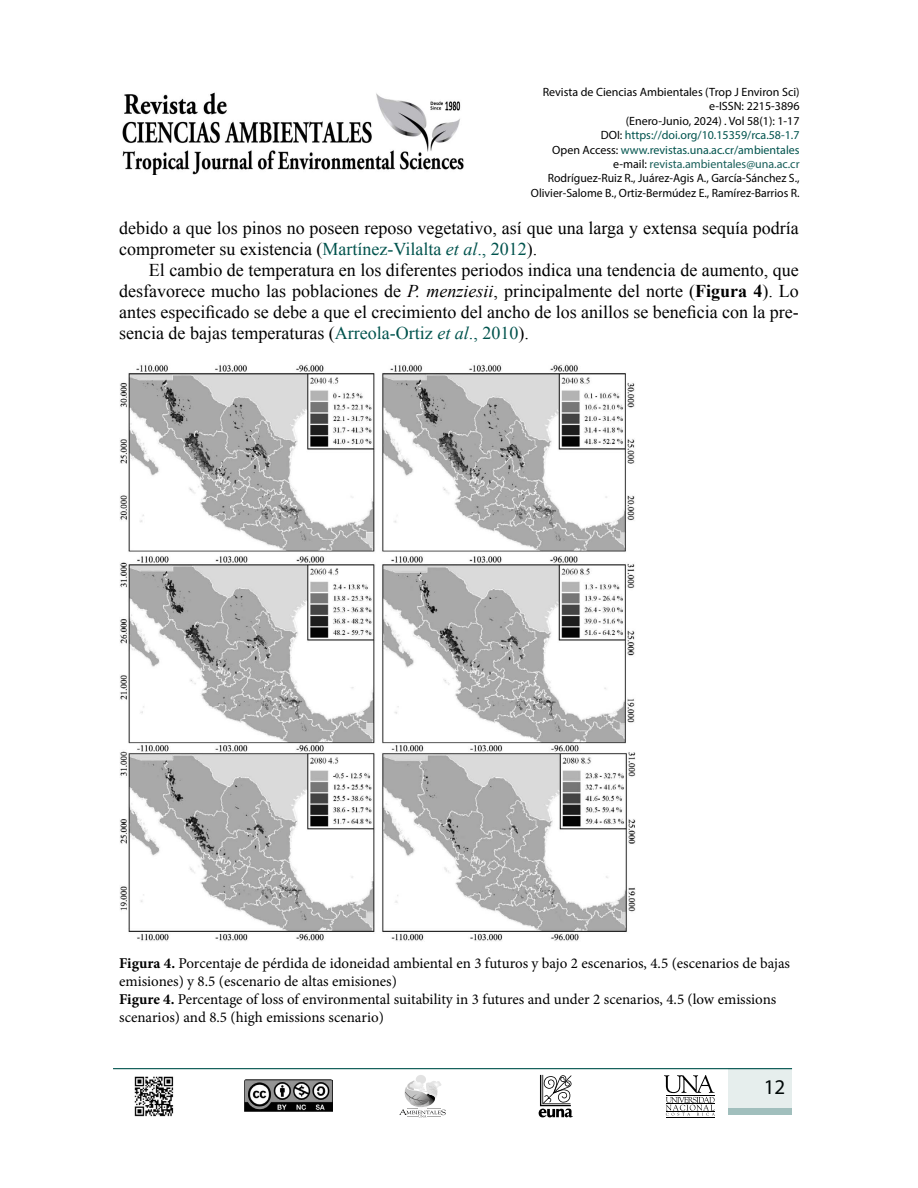
<style>
.page{position:relative;width:918px;height:1188px;background:#fff}
.page>*{position:absolute;margin:0;border:0;box-sizing:border-box;transform-origin:0 0}
.t1{font:21px "Myriad Pro";color:#000}
.t2{font:18px/21px "Times New Roman";color:#000}
.t3{font:15px/18px "Minion Pro";color:#000}
.t4{font:12px/14.4px "Myriad Pro";color:#000;text-align:right}
.s1{color:#00534d}
.s2{color:#195f5a}
.s3{font-style:italic;color:#00534d}
.s4{font-style:italic}
.s5{font-weight:700}
</style>
<div class="page">
<svg style="left:539px;top:1075px;width:34px;height:42px"></svg>
<div style="left:416px;top:1075px;width:10px;height:9px;background:#e2e2e2;border-radius:50%"></div>
<svg style="left:399px;top:1081px;width:47px;height:36px"></svg>
<hr style="left:666px;top:1117px;width:48px;height:1px;background:#000">
<svg style="left:664px;top:1075px;width:51px;height:41px"></svg>
<hr style="left:113px;top:1068px;width:679px;height:1px;background:#00534d">
<div style="left:729px;top:1068px;width:63px;height:46px;background:#e6eeed"></div>
<div style="left:729px;top:1108px;width:63px;height:6px;background:#a1bfbd"></div>
<img style="left:244px;top:1080px;width:89px;height:31px">
<img style="left:134px;top:1076px;width:40px;height:41px">
<img style="left:122px;top:92px;width:342px;height:83px">
<img style="left:120px;top:364px;width:515px;height:577px">
<p class="t4" style="left:531px;top:85px;width:270px">Revista de Ciencias Ambientales (Trop J Environ Sci) e-ISSN: 2215-3896<br>(Enero-Junio, 2024) . Vol 58(1): 1-17<br>DOI: <span class="s1">https://doi.org/10.15359/rca.58-1.7<br></span>Open Access: <span class="s1">www.revistas.una.ac.cr/ambientales </span>e-mail: <span class="s2">revista.ambientales@una.ac.cr<br></span>Rodríguez-Ruiz R., Juárez-Agis A., García-Sánchez S., Olivier-Salome B., Ortiz-Bermúdez E., Ramírez-Barrios R.</p>
<p class="t2" style="left:119px;top:217px;width:681px">debido a que los pinos no poseen reposo vegetativo, así que una larga y extensa sequía podría comprometer su existencia (<span class="s1">Martínez-Vilalta</span> <span class="s3">et al</span><span class="s1">., 2012</span>).</p>
<p class="t2" style="left:119px;top:259px;width:681px;text-align:justify;text-indent:30px">El cambio de temperatura en los diferentes periodos indica una tendencia de aumento, que desfavorece mucho las poblaciones de <span class="s4">P. menziesii</span>, principalmente del norte (<span class="s5">Figura 4</span>). Lo antes especificado se debe a que el crecimiento del ancho de los anillos se beneficia con la pre&shy;sencia de bajas temperaturas (<span class="s1">Arreola-Ortiz</span> <span class="s3">et al</span><span class="s1">., 2010</span>).</p>
<p class="t3" style="left:119px;top:954px;width:672px"><span class="s5">Figura 4.</span> Porcentaje de pérdida de idoneidad ambiental en 3 futuros y bajo 2 escenarios, 4.5 (escenarios de bajas emisiones) y 8.5 (escenario de altas emisiones)<br><span class="s5">Figure 4.</span> Percentage of loss of environmental suitability in 3 futures and under 2 scenarios, 4.5 (low emissions scenarios) and 8.5 (high emissions scenario)</p>
<p class="t1" style="left:764px;top:1074px;width:23px">12</p>
</div>
